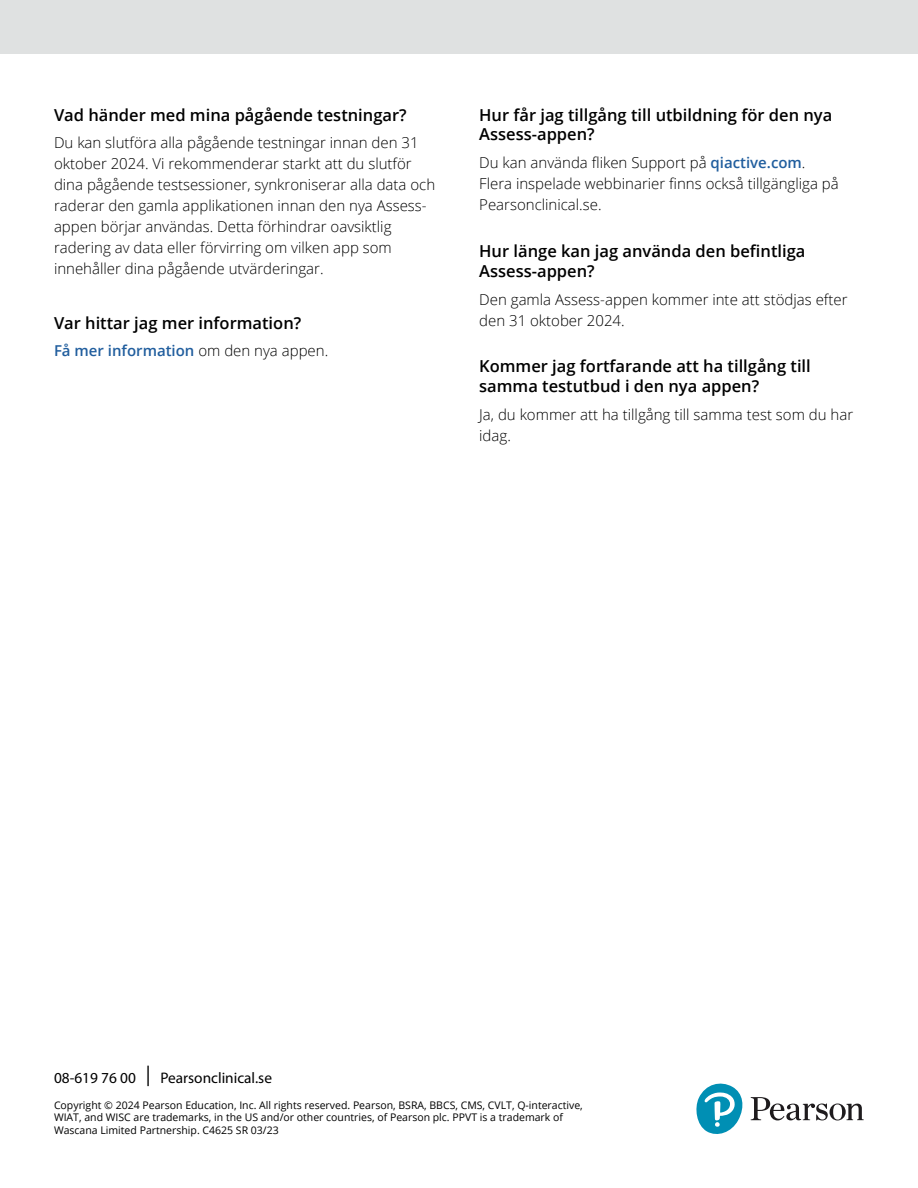
<style>
.page{position:relative;width:918px;height:1188px;background:#fff}
.page>*{position:absolute;margin:0;border:0;box-sizing:border-box;transform-origin:0 0}
.t1{font:600 16.5px/19.8px "Open Sans";color:#000}
.t2{font:15.3px "Myriad Pro";color:#000}
.t3{font:300 15px/21px "Open Sans";color:#000}
.t4{font:600 15px "Open Sans";color:#215e9e}
.t5{font:10.5px/12.6px "Open Sans";color:#000}
.s1{font-weight:300;color:#000}
.s2{font-weight:600;color:#215e9e}
.s3{font-size:20.4px}
</style>
<div class="page">
<div style="left:0;top:0;width:918px;height:54px;background:#dfe1e1"></div>
<svg style="left:696px;top:1083px;width:168px;height:51px"></svg>
<p class="t1" style="left:54px;top:104px;width:354px">Vad händer med mina pågående testningar?</p>
<p class="t3" style="left:54px;top:132px;width:383px">Du kan slutföra alla pågående testningar innan den 31 oktober 2024. Vi rekommenderar starkt att du slutför dina pågående testsessioner, synkroniserar alla data och raderar den gamla applikationen innan den nya Assess&shy;appen börjar användas. Detta förhindrar oavsiktlig radering av data eller förvirring om vilken app som innehåller dina pågående utvärderingar.</p>
<p class="t1" style="left:54px;top:312px;width:249px">Var hittar jag mer information?</p>
<p class="t4" style="left:54px;top:341px;width:276px">Få mer information <span class="s1">om den nya appen.</span></p>
<p class="t1" style="left:479px;top:104px;width:355px">Hur får jag tillgång till utbildning för den nya<br>Assess-appen?</p>
<p class="t3" style="left:479px;top:152px;width:361px">Du kan använda fliken Support på <span class="s2">qiactive.com</span>.<br>Flera inspelade webbinarier finns också tillgängliga på<br>Pearsonclinical.se.</p>
<p class="t1" style="left:479px;top:241px;width:328px">Hur länge kan jag använda den befintliga<br>Assess-appen?</p>
<p class="t3" style="left:479px;top:288px;width:370px">Den gamla Assess-appen kommer inte att stödjas efter den 31 oktober 2024.</p>
<p class="t1" style="left:479px;top:356px;width:333px">Kommer jag fortfarande att ha tillgång till samma testutbud i den nya appen?</p>
<p class="t3" style="left:479px;top:404px;width:375px">Ja, du kommer att ha tillgång till samma test som du har idag.</p>
<p class="t2" style="left:54px;top:1068px;width:220px">08-619 76 00 <span class="s3">|</span> Pearsonclinical.se</p>
<p class="t5" style="left:54px;top:1098px;width:530px">Copyright © 2024 Pearson Education, Inc. All rights reserved. Pearson, BSRA, BBCS, CMS, CVLT, Q-interactive,<br>WIAT, and WISC are trademarks, in the US and/or other countries, of Pearson plc. PPVT is a trademark of<br>Wascana Limited Partnership. C4625 SR 03/23</p>
</div>
